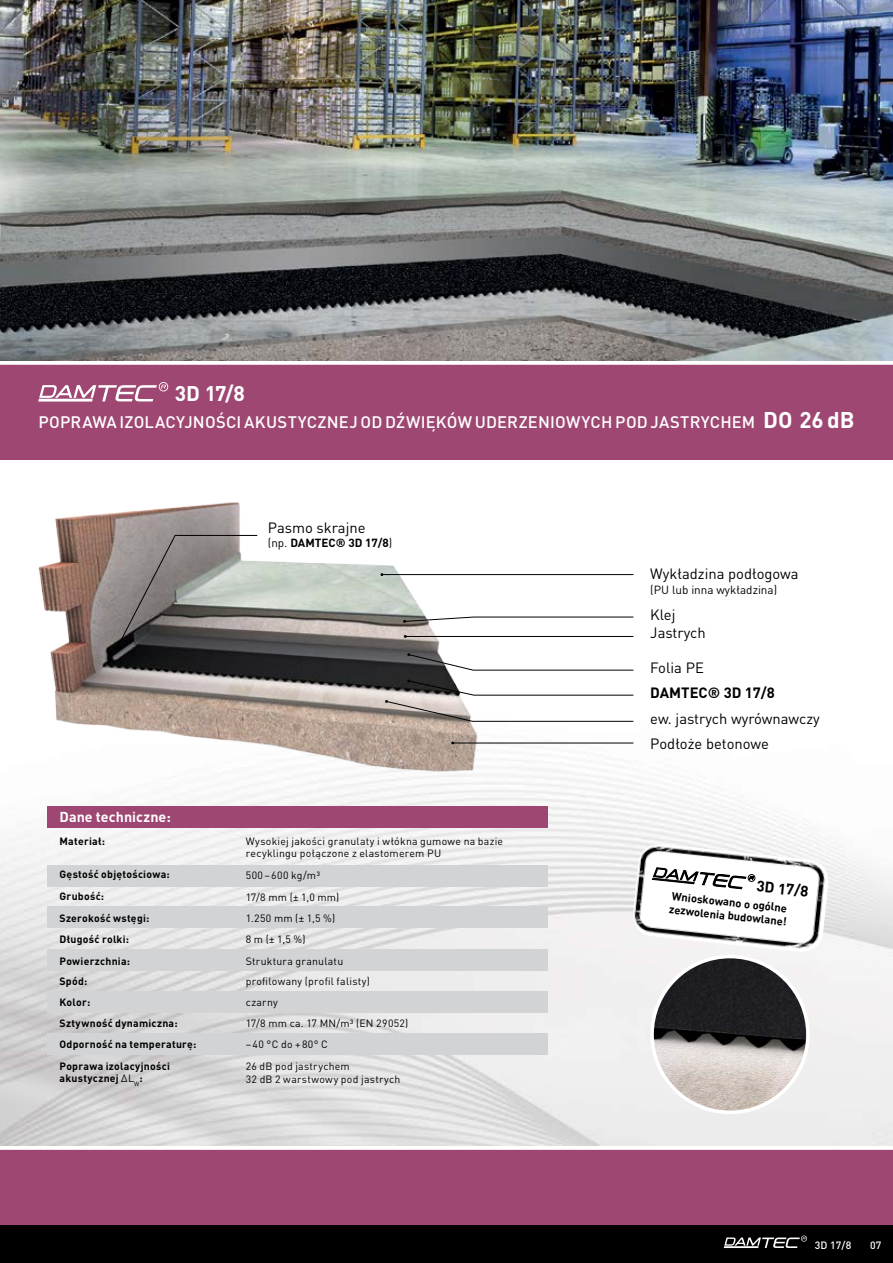
<style>
.page{position:relative;width:893px;height:1263px;background:#fff}
.page>*{position:absolute;margin:0;border:0;box-sizing:border-box;transform-origin:0 0}
.t1{font:700 21px "DIN Pro";color:#fff}
.t2{font:500 16.5px "DIN Pro";letter-spacing:.01em;color:#fff}
.t3{font:700 15px "DIN Pro";color:#000}
.t4{font:14.7px/17.7px "DIN Pro";color:#000}
.t5{font:700 14.7px "DIN Pro";color:#000}
.t6{font:700 14.25px "DIN Pro";letter-spacing:.005em;color:#fff}
.t7{font:11.7px "DIN Pro";color:#000}
.t8{font:700 11.7px "DIN Pro";color:#000}
.t9{font:700 11.1px/13.4px "DIN Pro";color:#000}
.t10{font:10.5px/21.5px "DIN Pro";letter-spacing:.025em;color:#000}
.t11{font:700 10.5px/21.6px "DIN Pro";letter-spacing:.025em;color:#000}
.t12{font:500 10.5px "DIN Pro";color:#fff}
.s1{font-weight:700;font-size:22.5px}
.s2{font-weight:400}
</style>
<div class="page">
<div style="left:0;top:1149px;width:893px;height:114px;background:#9f4773"></div>
<div style="left:0;top:1226px;width:893px;height:37px;background:#000"></div>
<div style="left:0;top:1145px;width:893px;height:5px;background:#fff"></div>
<div style="left:0;top:362px;width:893px;height:98px;background:#9f4773"></div>
<div style="left:0;top:360px;width:893px;height:5px;background:#fff"></div>
<img style="left:38px;top:502px;width:443px;height:287px">
<img style="left:0;top:0;width:893px;height:360px">
<svg style="left:38px;top:382px;width:130px;height:19px"></svg>
<svg style="left:724px;top:1235px;width:83px;height:13px"></svg>
<svg style="left:117px;top:535px;width:141px;height:113px;background:#878582"></svg>
<hr style="left:453px;top:743px;width:180px;height:1px;background:#000">
<hr style="left:382px;top:574px;width:251px;height:1px;background:#000">
<svg style="left:403px;top:616px;width:231px;height:7px"></svg>
<hr style="left:405px;top:636px;width:228px;height:1px;background:#000">
<svg style="left:407px;top:653px;width:227px;height:18px"></svg>
<svg style="left:385px;top:680px;width:249px;height:42px"></svg>
<div style="left:47px;top:806px;width:501px;height:22px;background:#9f4773"></div>
<div style="left:47px;top:865px;width:501px;height:21px;background:#d1d3d4"></div>
<div style="left:47px;top:907px;width:501px;height:21px;background:#d1d3d4"></div>
<div style="left:47px;top:950px;width:501px;height:21px;background:#d1d3d4"></div>
<div style="left:47px;top:991px;width:501px;height:22px;background:#d1d3d4"></div>
<div style="left:47px;top:1033px;width:501px;height:22px;background:#d1d3d4"></div>
<img style="left:652px;top:956px;width:156px;height:156px;border-radius:78px">
<div style="left:650px;top:955px;width:160px;height:159px;border:4px solid #fff;border-radius:50%"></div>
<svg style="left:631px;top:842px;width:199px;height:112px"></svg>
<div style="left:748px;top:874px;width:7px;height:8px;border:1px solid #000;border-radius:50%"></div>
<h1 class="t1" style="left:175px;top:379px;width:72px">3D 17/8</h1>
<h2 class="t2" style="left:38px;top:411px;width:818px">POPRAWA IZOLACYJNOŚCI AKUSTYCZNEJ OD DŹWIĘKÓW UDERZENIOWYCH POD JASTRYCHEM <span class="s1">DO 26 dB</span></h2>
<h3 class="t4" style="left:268px;top:518px;width:99px">Pasmo skrajne</h3>
<p class="t8" style="left:268px;top:534px;width:126px"><span class="s2">(np.</span> DAMTEC® 3D 17/8<span class="s2">)</span></p>
<h3 class="t6" style="left:60px;top:807px;width:113px">Dane techniczne:</h3>
<p class="t11" style="left:60px;top:830px;width:47px">Materiał:</p>
<p class="t11" style="left:60px;top:863px;width:112px">Gęstość objętościowa:<br>Grubość:<br>Szerokość wstęgi:<br>Długość rolki:<br>Powierzchnia:</p>
<p class="t11" style="left:60px;top:970px;width:138px;line-height:21.1px">Spód:<br>Kolor:<br>Sztywność dynamiczna:<br>Odporność na temperaturę:<br>Poprawa izolacyjności</p>
<p class="t11" style="left:60px;top:1067px;width:85px">akustycznej <span class="s2">ΔL</span><sub>W</sub>:</p>
<p class="t10" style="left:246px;top:834px;width:259px;line-height:12.6px">Wysokiej jakości granulaty i włókna gumowe na bazie recyklingu połączone z elastomerem PU</p>
<p class="t10" style="left:246px;top:864px;width:99px">500–600 kg/m³<br>17/8 mm (± 1,0 mm)<br>1.250 mm (± 1,5 %)<br>8 m (± 1,5 %)<br>Struktura granulatu</p>
<p class="t10" style="left:246px;top:970px;width:164px;line-height:21px">profilowany (profil falisty)<br>czarny<br>17/8 mm ca. 17 MN/m³ (EN 29052) –40 °C do +80° C</p>
<p class="t10" style="left:246px;top:1060px;width:156px;line-height:12.6px">26 dB pod jastrychem<br>32 dB 2 warstwowy pod jastrych</p>
<h3 class="t4" style="left:650px;top:564px;width:150px">Wykładzina podłogowa</h3>
<p class="t7" style="left:650px;top:582px;width:128px">(PU lub inna wykładzina)</p>
<h3 class="t4" style="left:650px;top:605px;width:57px">Klej<br>Jastrych</h3>
<h3 class="t4" style="left:650px;top:658px;width:55px">Folia PE</h3>
<h3 class="t5" style="left:650px;top:683px;width:126px">DAMTEC® 3D 17/8</h3>
<h3 class="t4" style="left:650px;top:706px;width:171px;line-height:24.6px">ew. jastrych wyrównawczy<br>Podłoże betonowe</h3>
<h3 class="t3" style="left:758px;top:876px;width:54px;rotate:6deg">3D 17/8</h3>
<p class="t9" style="left:671px;top:889px;width:120px;rotate:6deg">Wnioskowano o ogólne zezwolenia budowlane!</p>
<p class="t12" style="left:815px;top:1237px;width:38px">3D 17/8</p>
<p class="t12" style="left:870px;top:1237px;width:13px">07</p>
</div>
